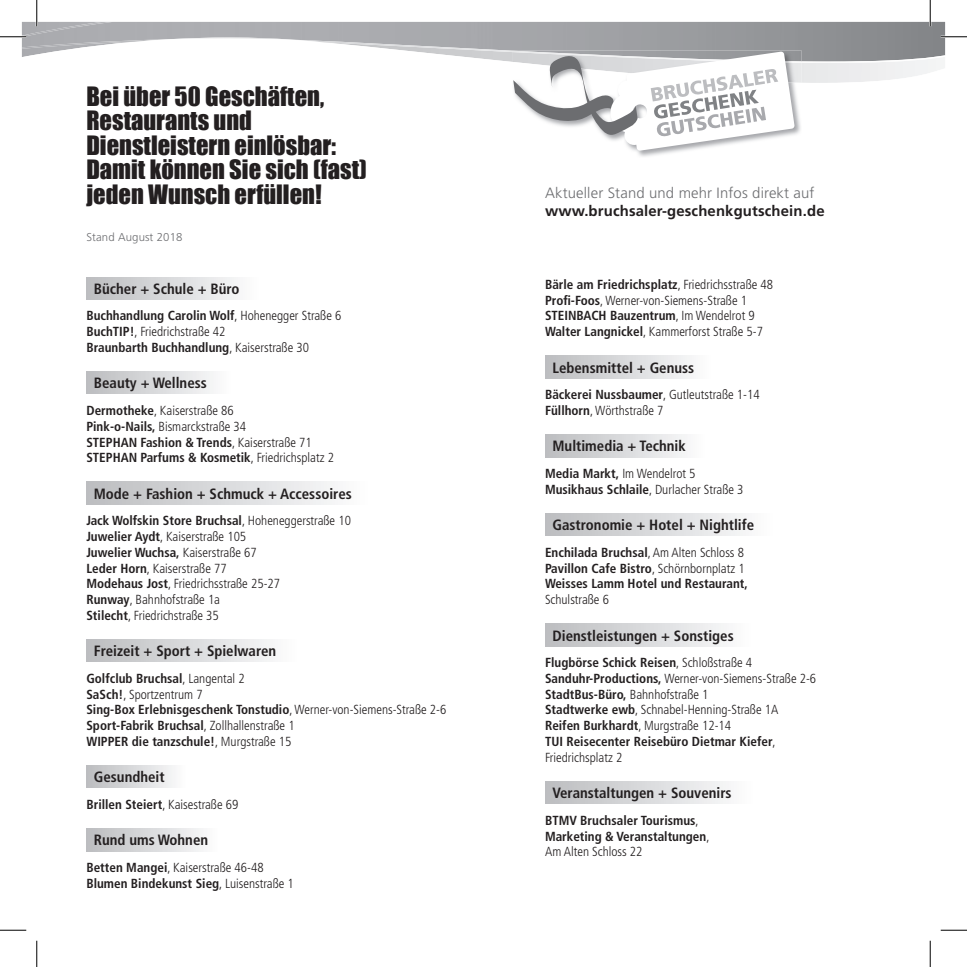
<style>
.page{position:relative;width:967px;height:967px;background:#fff}
.page>*{position:absolute;margin:0;border:0;box-sizing:border-box;transform-origin:0 0}
.t1{font:24.5px/24.5px "Impact";color:#231f20}
.t2{font:700 condensed 14.88px "Frutiger";color:#231f20}
.t3{font:300 14.88px "Frutiger";letter-spacing:.01em;color:#6c6d70}
.t4{font:700 14.88px "Frutiger";letter-spacing:.01em;color:#231f20}
.t5{font:700 condensed 13.12px/15.8px "Frutiger";color:#231f20}
.t6{font:300 condensed 13.12px/15.8px "Frutiger";color:#231f20}
.t7{font:300 11.38px "Frutiger";letter-spacing:.01em;color:#6c6d70}
.s1{font-weight:300}
.s2{font-weight:700}
</style>
<div class="page">
<svg style="left:801px;top:63px;width:144px;height:20px"></svg>
<img style="left:22px;top:22px;width:923px;height:41px">
<img style="left:134px;top:39px;width:190px;height:3px">
<img style="left:636px;top:84px;width:165px;height:73px">
<img style="left:512px;top:51px;width:289px;height:32px">
<svg style="left:513px;top:51px;width:281px;height:100px"></svg>
<div style="left:86px;top:277px;width:172px;height:22px;background:linear-gradient(to right,#bbbcbf,#fcfcfd)"></div>
<div style="left:86px;top:371px;width:145px;height:23px;background:linear-gradient(to right,#bbbcbf,#fcfdfd)"></div>
<div style="left:86px;top:482px;width:281px;height:22px;background:linear-gradient(to right,#bbbcbf,#fcfdfd)"></div>
<div style="left:86px;top:639px;width:211px;height:23px;background:linear-gradient(to right,#bbbcbf,#fcfdfd)"></div>
<div style="left:86px;top:765px;width:100px;height:23px;background:linear-gradient(to right,#bbbcbf,#fcfcfd)"></div>
<div style="left:86px;top:828px;width:132px;height:23px;background:linear-gradient(to right,#bbbcbf,#fcfcfd)"></div>
<div style="left:545px;top:356px;width:165px;height:22px;background:linear-gradient(to right,#bbbcbf,#fcfcfd)"></div>
<div style="left:545px;top:434px;width:159px;height:23px;background:linear-gradient(to right,#bbbcbf,#fcfcfd)"></div>
<div style="left:545px;top:513px;width:227px;height:23px;background:linear-gradient(to right,#bbbcbf,#fcfdfd)"></div>
<div style="left:545px;top:623px;width:205px;height:23px;background:linear-gradient(to right,#bbbcbf,#fcfdfd)"></div>
<div style="left:545px;top:781px;width:207px;height:22px;background:linear-gradient(to right,#bbbcbf,#fcfdfd)"></div>
<hr style="left:0;top:36px;width:26px;height:2px;background:#fff">
<hr style="left:940px;top:36px;width:26px;height:2px;background:#fff">
<hr style="left:36px;top:0;width:2px;height:26px;background:#fff">
<hr style="left:929px;top:0;width:2px;height:26px;background:#fff">
<svg style="left:0;top:36px;width:26px;height:1px"></svg>
<svg style="left:940px;top:36px;width:26px;height:1px"></svg>
<svg style="left:0;top:929px;width:26px;height:1px"></svg>
<svg style="left:940px;top:929px;width:26px;height:1px"></svg>
<svg style="left:36px;top:0;width:1px;height:26px"></svg>
<svg style="left:36px;top:940px;width:1px;height:26px"></svg>
<svg style="left:929px;top:0;width:1px;height:26px"></svg>
<svg style="left:929px;top:940px;width:1px;height:26px"></svg>
<h1 class="t1" style="left:86px;top:83px;width:282px">Bei über 50 Geschäften,<br>Restaurants und<br>Dienstleistern einlösbar:<br>Damit können Sie sich (fast) jeden Wunsch erfüllen!</h1>
<p class="t7" style="left:86px;top:231px;width:98px">Stand August 2018</p>
<p class="t2" style="left:94px;top:280px;width:147px">Bücher + Schule + Büro</p>
<p class="t5" style="left:86px;top:308px;width:256px">Buchhandlung Carolin Wolf<span class="s1">, Hohenegger Straße 6<br></span>BuchTIP!<span class="s1">, Friedrichstraße 42<br></span>Braunbarth Buchhandlung<span class="s1">, Kaiserstraße 30</span></p>
<p class="t2" style="left:94px;top:374px;width:114px">Beauty + Wellness</p>
<p class="t5" style="left:86px;top:402px;width:249px">Dermotheke<span class="s1">, Kaiserstraße 86<br></span>Pink-o-Nails, <span class="s1">Bismarckstraße 34<br></span>STEPHAN Fashion &amp; Trends<span class="s1">, Kaiserstraße 71<br></span>STEPHAN Parfums &amp; Kosmetik<span class="s1">, Friedrichsplatz 2</span></p>
<p class="t2" style="left:94px;top:484px;width:259px">Mode + Fashion + Schmuck + Accessoires</p>
<p class="t6" style="left:86px;top:513px;width:266px"><span class="s2">Jack Wolfskin Store Bruchsal</span>, Hoheneggerstraße 10<br><span class="s2">Juwelier Aydt</span>, Kaiserstraße 105<br><span class="s2">Juwelier Wuchsa,</span> Kaiserstraße 67<br><span class="s2">Leder Horn</span>, Kaiserstraße 77<br><span class="s2">Modehaus Jost</span>, Friedrichsstraße 25-27<br><span class="s2">Runway</span>, Bahnhofstraße 1a<br><span class="s2">Stilecht</span>, Friedrichstraße 35</p>
<p class="t2" style="left:94px;top:642px;width:184px">Freizeit + Sport + Spielwaren</p>
<p class="t5" style="left:86px;top:670px;width:361px">Golfclub Bruchsal<span class="s1">, Langental 2<br></span>SaSch!<span class="s1">, Sportzentrum 7<br></span>Sing-Box Erlebnisgeschenk Tonstudio<span class="s1">, Werner-von-Siemens-Straße 2-6<br></span>Sport-Fabrik Bruchsal<span class="s1">, Zollhallenstraße 1<br></span>WIPPER die tanzschule!<span class="s1">, Murgstraße 15</span></p>
<p class="t2" style="left:94px;top:768px;width:72px">Gesundheit</p>
<p class="t5" style="left:86px;top:796px;width:153px">Brillen Steiert<span class="s1">, Kaisestraße 69</span></p>
<p class="t2" style="left:94px;top:831px;width:116px">Rund ums Wohnen</p>
<p class="t5" style="left:86px;top:859px;width:209px">Betten Mangei<span class="s1">, Kaiserstraße 46-48<br></span>Blumen Bindekunst Sieg<span class="s1">, Luisenstraße 1</span></p>
<p class="t3" style="left:545px;top:185px;width:271px">Aktueller Stand und mehr Infos direkt auf</p>
<p class="t4" style="left:545px;top:202px;width:281px">www.bruchsaler-geschenkgutschein.de</p>
<p class="t6" style="left:545px;top:277px;width:230px"><span class="s2">Bärle am Friedrichsplatz</span>, Friedrichsstraße 48<br><span class="s2">Profi-Foos</span>, Werner-von-Siemens-Straße 1<br><span class="s2">STEINBACH Bauzentrum</span>, Im Wendelrot 9<br><span class="s2">Walter Langnickel</span>, Kammerforst Straße 5-7</p>
<p class="t2" style="left:552px;top:358px;width:143px">Lebensmittel + Genuss</p>
<p class="t6" style="left:545px;top:387px;width:216px"><span class="s2">Bäckerei Nussbaumer</span>, Gutleutstraße 1-14<br><span class="s2">Füllhorn</span>, Wörthstraße 7</p>
<p class="t2" style="left:552px;top:437px;width:135px">Multimedia + Technik</p>
<p class="t6" style="left:545px;top:466px;width:200px"><span class="s2">Media Markt,</span> Im Wendelrot 5<br><span class="s2">Musikhaus Schlaile</span>, Durlacher Straße 3</p>
<p class="t2" style="left:552px;top:516px;width:203px">Gastronomie + Hotel + Nightlife</p>
<p class="t5" style="left:545px;top:544px;width:204px">Enchilada Bruchsal<span class="s1">, Am Alten Schloss 8<br></span>Pavillon Cafe Bistro<span class="s1">, Schörnbornplatz 1<br></span>Weisses Lamm Hotel und Restaurant,</p>
<p class="t6" style="left:545px;top:592px;width:65px">Schulstraße 6</p>
<p class="t2" style="left:552px;top:626px;width:183px">Dienstleistungen + Sonstiges</p>
<p class="t5" style="left:545px;top:654px;width:273px">Flugbörse Schick Reisen<span class="s1">, Schloßstraße 4<br></span>Sanduhr-Productions, <span class="s1">Werner-von-Siemens-Straße 2-6<br></span>StadtBus-Büro, <span class="s1">Bahnhofstraße 1<br></span>Stadtwerke ewb<span class="s1">, Schnabel-Henning-Straße 1A </span>Reifen Burkhardt<span class="s1">, Murgstraße 12-14<br></span>TUI Reisecenter Reisebüro Dietmar Kiefer<span class="s1">, Friedrichsplatz 2</span></p>
<p class="t2" style="left:552px;top:784px;width:180px">Veranstaltungen + Souvenirs</p>
<p class="t5" style="left:545px;top:812px;width:166px">BTMV Bruchsaler Tourismus<span class="s1">,<br></span>Marketing &amp; Veranstaltungen<span class="s1">,<br>Am Alten Schloss 22</span></p>
</div>
